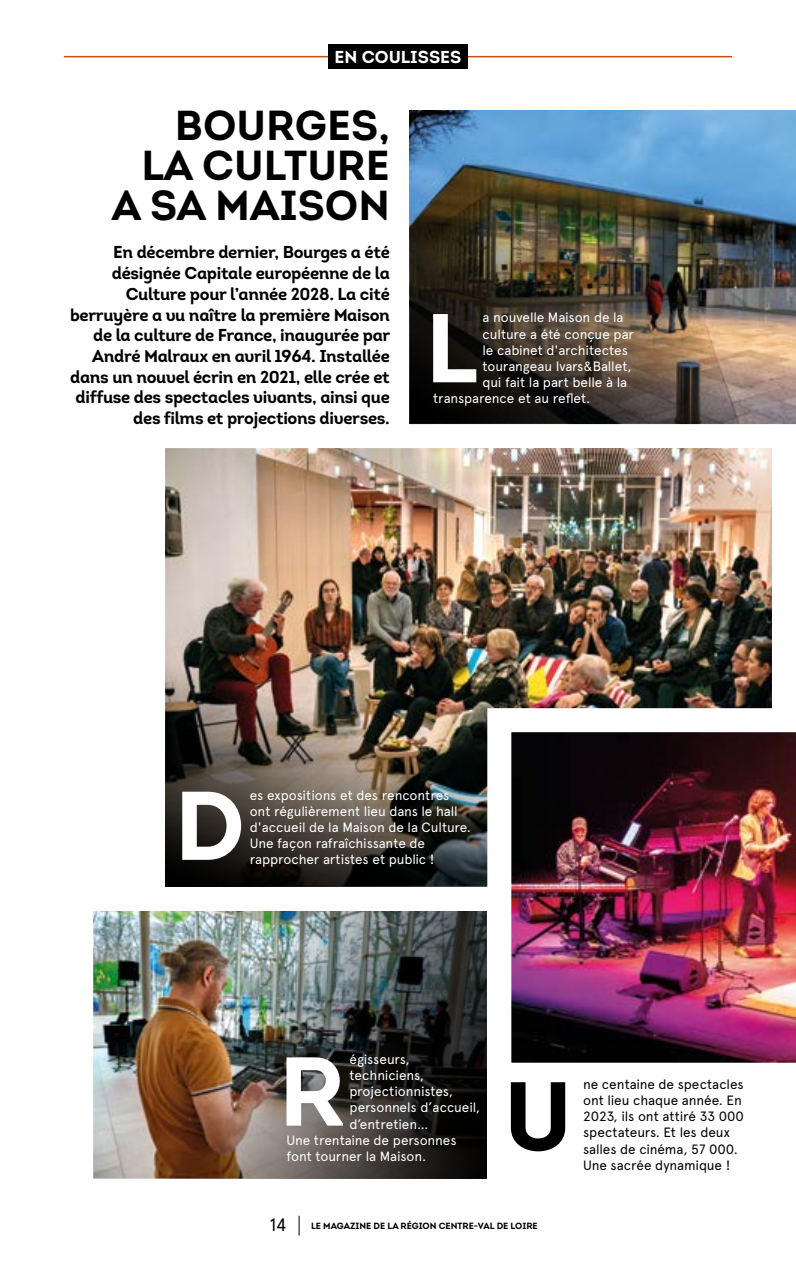
<style>
.page{position:relative;width:796px;height:1276px;background:#fff}
.page>*{position:absolute;margin:0;border:0;box-sizing:border-box;transform-origin:0 0}
.t1{font:97.5px "Intro Bold Alt";color:#fff}
.t2{font:97.5px "Intro Bold Alt";color:#000}
.t3{font:41.85px/40.3px "Intro Bold Alt";color:#000;text-align:right}
.t4{font:18px "Apercu";color:#000}
.t5{font:17.25px/20.7px "Intro Bold Alt";letter-spacing:-.02em;color:#000;text-align:right}
.t6{font:17.25px "Intro Bold Alt";color:#fff}
.t7{font:13.5px/16.2px "Apercu";letter-spacing:-.01em;color:#fff}
.t8{font:13.5px/16.2px "Apercu";letter-spacing:-.005em;color:#000}
.t9{font:9px "Intro Bold Alt";color:#000}
</style>
<div class="page">
<svg style="left:299px;top:1215px;width:1px;height:20px"></svg>
<img style="left:409px;top:110px;width:386px;height:302px">
<img style="left:165px;top:412px;width:630px;height:284px">
<img style="left:165px;top:653px;width:322px;height:222px">
<img style="left:93px;top:875px;width:394px;height:304px">
<img style="left:135px;top:911px;width:351px;height:267px">
<img style="left:409px;top:164px;width:329px;height:260px">
<img style="left:475px;top:696px;width:320px;height:402px">
<hr style="left:64px;top:56px;width:667px;height:1px;background:#c55011">
<div style="left:328px;top:44px;width:139px;height:25px;background:#000"></div>
<p class="t6" style="left:334px;top:46px;width:128px">EN COULISSES</p>
<h2 class="t3" style="left:112px;top:104px;width:279px">BOURGES,<br>LA CULTURE<br>A SA MAISON</h2>
<p class="t5" style="left:70px;top:242px;width:321px">En décembre dernier, Bourges a été désignée Capitale européenne de la Culture pour l’année 2028. La cité berruyère a vu naître la première Maison de la culture de France, inaugurée par André Malraux en avril 1964. Installée dans un nouvel écrin en 2021, elle crée et diffuse des spectacles vivants, ainsi que des films et projections diverses.</p>
<p class="t7" style="left:482px;top:309px;width:153px">a nouvelle Maison de la culture a été conçue par le cabinet d'architectes tourangeau Ivars&amp;Ballet, qui fait la part belle à la</p>
<h1 class="t1" style="left:425px;top:286px;width:54px">L</h1>
<p class="t7" style="left:433px;top:390px;width:159px">transparence et au reflet.</p>
<h1 class="t1" style="left:174px;top:763px;width:72px">D</h1>
<p class="t7" style="left:249px;top:786px;width:223px">es expositions et des rencontres ont régulièrement lieu dans le hall d'accueil de la Maison de la Culture.<br>Une façon rafraîchissante de</p>
<p class="t7" style="left:249px;top:851px;width:186px">rapprocher artistes et public !</p>
<h1 class="t1" style="left:278px;top:1029px;width:69px">R</h1>
<p class="t7" style="left:349px;top:1050px;width:62px">égisseurs,</p>
<p class="t7" style="left:349px;top:1067px;width:76px">techniciens,</p>
<p class="t7" style="left:349px;top:1083px;width:105px">projectionnistes,</p>
<p class="t7" style="left:349px;top:1099px;width:132px">personnels d’accueil,</p>
<p class="t7" style="left:349px;top:1115px;width:81px">d’entretien…</p>
<p class="t7" style="left:286px;top:1131px;width:172px">Une trentaine de personnes</p>
<p class="t7" style="left:286px;top:1148px;width:141px">font tourner la Maison.</p>
<h1 class="t2" style="left:503px;top:1054px;width:70px">U</h1>
<h3 class="t4" style="left:269px;top:1213px;width:18px">14</h3>
<p class="t9" style="left:311px;top:1220px;width:228px">LE MAGAZINE DE LA RÉGION CENTRE-VAL DE LOIRE</p>
<p class="t8" style="left:583px;top:1076px;width:162px">ne centaine de spectacles ont lieu chaque année. En<br>2023, ils ont attiré 33 000 spectateurs. Et les deux salles de cinéma, 57 000.</p>
<p class="t8" style="left:583px;top:1157px;width:149px">Une sacrée dynamique !</p>
</div>
